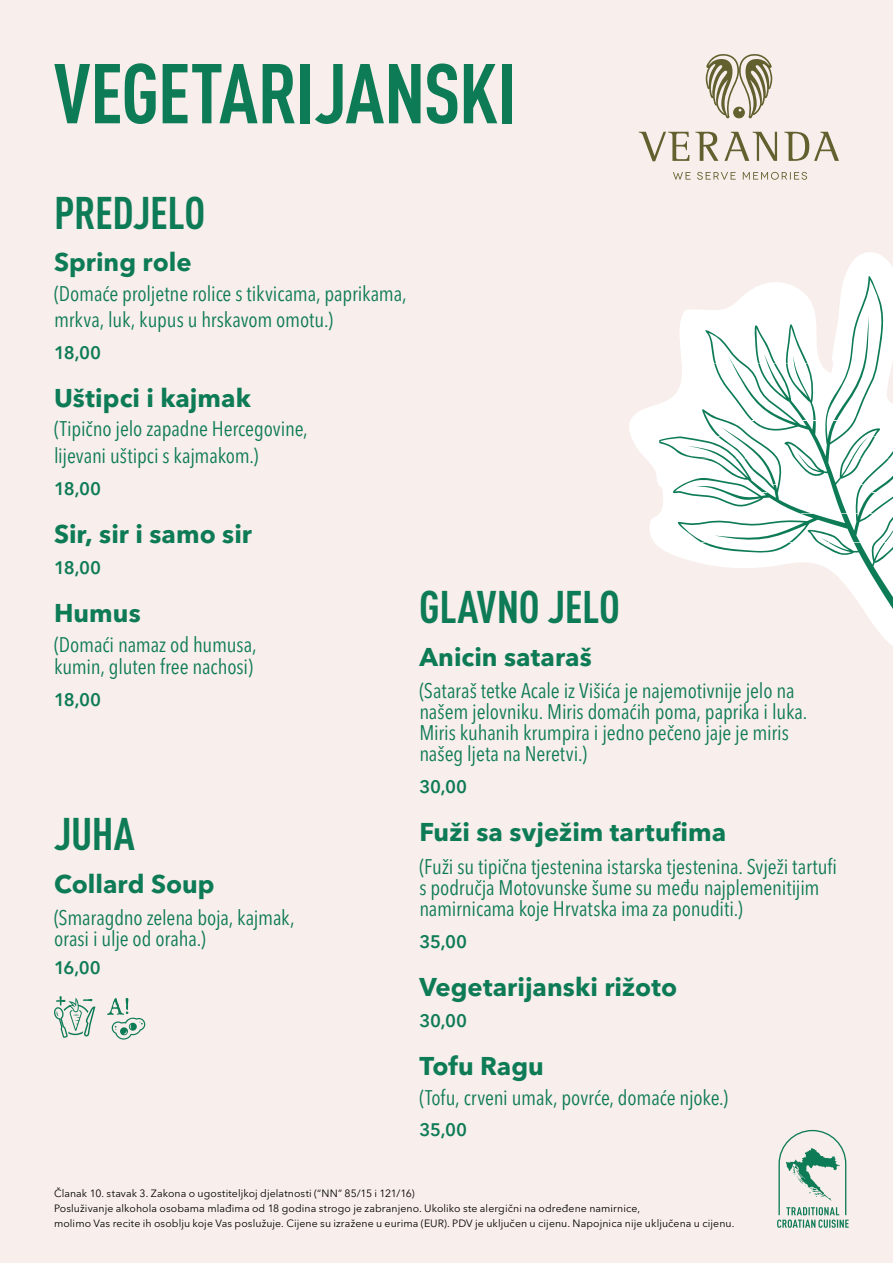
<style>
.page{position:relative;width:893px;height:1263px;background:#f8eeeb}
.page>*{position:absolute;margin:0;border:0;box-sizing:border-box;transform-origin:0 0}
.t1{font:700 83.25px "DIN Cond";letter-spacing:-.02em;color:#0e7b57}
.t2{font:700 45.15px "DIN Cond";letter-spacing:-.01em;color:#0e7b57}
.t3{font:700 25.5px "Avenir Next LT Pro";letter-spacing:.005em;color:#0e7b57}
.t4{font:condensed 21px/21px "Avenir Next LT Pro";letter-spacing:-.01em;color:#0e7b57}
.t5{font:600 18px "Avenir Next LT Pro";letter-spacing:-.005em;color:#0e7b57}
.t6{font:10.5px/15px "Avenir Next LT Pro";letter-spacing:.01em;color:#000}
</style>
<div class="page">
<svg style="left:629px;top:252px;width:264px;height:394px"></svg>
<svg style="left:659px;top:268px;width:234px;height:367px;fill:#fff"></svg>
<svg style="left:54px;top:996px;width:41px;height:42px"></svg>
<svg style="left:107px;top:998px;width:38px;height:41px"></svg>
<svg style="left:639px;top:132px;width:200px;height:29px"></svg>
<svg style="left:673px;top:172px;width:134px;height:8px"></svg>
<svg style="left:706px;top:54px;width:66px;height:65px"></svg>
<svg style="left:777px;top:1129px;width:72px;height:99px"></svg>
<h1 class="t1" style="left:54px;top:43px;width:464px">VEGETARIJANSKI</h1>
<h2 class="t2" style="left:54px;top:185px;width:153px">PREDJELO</h2>
<p class="t3" style="left:54px;top:247px;width:139px">Spring role</p>
<p class="t4" style="left:54px;top:280px;width:354px;line-height:26.5px">(Domaće proljetne rolice s tikvicama, paprikama, mrkva, luk, kupus u hrskavom omotu.)</p>
<p class="t5" style="left:54px;top:341px;width:49px">18,00</p>
<p class="t3" style="left:54px;top:382px;width:198px">Uštipci i kajmak</p>
<p class="t4" style="left:54px;top:415px;width:255px;line-height:26.5px">(Tipično jelo zapadne Hercegovine, lijevani uštipci s kajmakom.)</p>
<p class="t5" style="left:54px;top:478px;width:49px">18,00</p>
<p class="t3" style="left:54px;top:518px;width:199px">Sir, sir i samo sir</p>
<p class="t5" style="left:54px;top:557px;width:49px">18,00</p>
<p class="t3" style="left:54px;top:597px;width:88px">Humus</p>
<p class="t4" style="left:54px;top:633px;width:204px;line-height:22.2px">(Domaći namaz od humusa, kumin, gluten free nachosi)</p>
<p class="t5" style="left:54px;top:689px;width:49px">18,00</p>
<h2 class="t2" style="left:54px;top:807px;width:82px">JUHA</h2>
<p class="t3" style="left:54px;top:868px;width:162px">Collard Soup</p>
<p class="t4" style="left:54px;top:907px;width:242px">(Smaragdno zelena boja, kajmak, orasi i ulje od oraha.)</p>
<p class="t5" style="left:54px;top:957px;width:48px">16,00</p>
<h2 class="t2" style="left:419px;top:579px;width:202px">GLAVNO JELO</h2>
<p class="t3" style="left:419px;top:641px;width:174px">Anicin sataraš</p>
<p class="t4" style="left:419px;top:680px;width:390px">(Sataraš tetke Acale iz Višića je najemotivnije jelo na našem jelovniku. Miris domaćih poma, paprika i luka.<br>Miris kuhanih krumpira i jedno pečeno jaje je miris našeg ljeta na Neretvi.)</p>
<p class="t5" style="left:419px;top:776px;width:49px">30,00</p>
<p class="t3" style="left:419px;top:817px;width:308px">Fuži sa svježim tartufima</p>
<p class="t4" style="left:419px;top:856px;width:419px">(Fuži su tipična tjestenina istarska tjestenina. Svježi tartufi s područja Motovunske šume su među najplemenitijim namirnicama koje Hrvatska ima za ponuditi.)</p>
<p class="t5" style="left:419px;top:931px;width:49px">35,00</p>
<p class="t3" style="left:419px;top:972px;width:259px">Vegetarijanski rižoto</p>
<p class="t5" style="left:419px;top:1010px;width:49px">30,00</p>
<p class="t3" style="left:419px;top:1051px;width:126px">Tofu Ragu</p>
<p class="t4" style="left:419px;top:1087px;width:310px">(Tofu, crveni umak, povrće, domaće njoke.)</p>
<p class="t5" style="left:419px;top:1119px;width:49px">35,00</p>
<p class="t6" style="left:54px;top:1186px;width:682px">Članak 10. stavak 3. Zakona o ugostiteljkoj djelatnosti (“NN” 85/15 i 121/16)<br>Posluživanje alkohola osobama mlađima od 18 godina strogo je zabranjeno. Ukoliko ste alergični na određene namirnice,<br>molimo Vas recite ih osoblju koje Vas poslužuje. Cijene su izražene u eurima (EUR). PDV je uključen u cijenu. Napojnica nije uključena u cijenu.</p>
</div>
